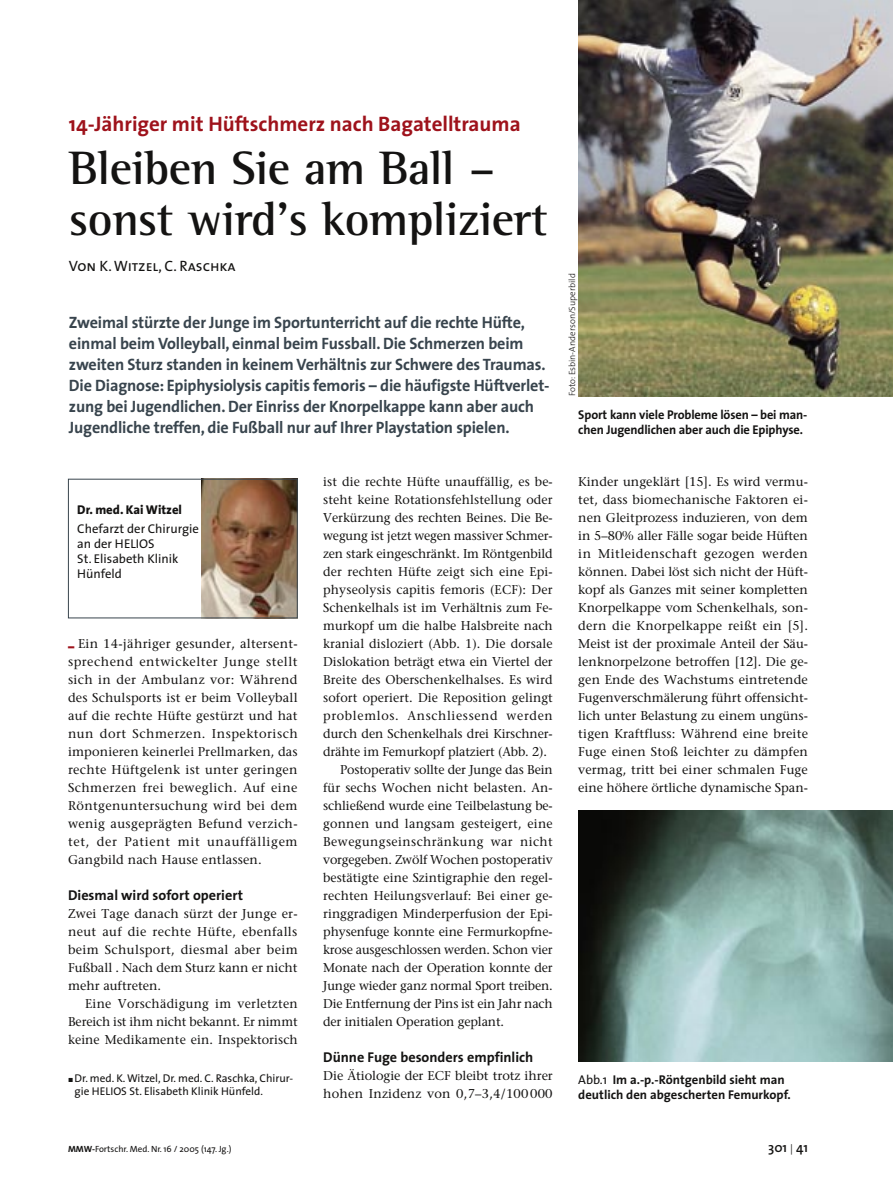
<style>
.page{position:relative;width:893px;height:1191px;background:#fff}
.page>*{position:absolute;margin:0;border:0;box-sizing:border-box;transform-origin:0 0}
._01_head_36pt{font:700 48px/51px "Agfa Rotis Semi Serif";letter-spacing:-.01em;color:#141312}
._00_subhead_14{font:700 21px "The Sans";color:#9e121b}
._03_vorspann_11pt{font:700 16.5px/21px "The Sans";letter-spacing:-.01em;color:#38444d}
._02_autor_oben{font:15px "The Sans Caps";color:#141312}
._06_zwischenhead_1{font:700 14.25px "The Sans";color:#141312}
.t1{font:600 13.5px "The Sans";color:#141312}
._04_copy{font:12.75px/18px "Stone Serif";color:#141312;text-align:justify}
._04_copy_einzug{font:12.75px/18px "Stone Serif";letter-spacing:-.01em;color:#141312;text-align:justify}
._08_bu{font:700 12.75px/15px "The Sans";letter-spacing:-.01em;color:#141312}
._13_Portraitkasten_info{font:12.75px/15px "The Sans";color:#141312}
._13_Portraitkasten_Autor{font:800 12.75px "The Sans";color:#141312}
._15_adresse_quelle{font:11.25px/13.5px "The Sans";color:#141312}
.t2{font:9px "The Sans";color:#141312}
._12_fotocredit{font:300 9px "The Sans";color:#141312}
.s1{font-family:"The Sans";font-weight:900;color:#9e121b}
.s2{font-family:"The Sans Expert";font-size:6px}
.s3{font-weight:400}
.s4{font-weight:700}
.s5{font-weight:300;font-size:10.5px}
</style>
<div class="page">
<img style="left:201px;top:481px;width:95px;height:135px">
<div style="left:68px;top:479px;width:230px;height:139px;border:1px solid #38444d"></div>
<img style="left:578px;top:0;width:315px;height:396px">
<img style="left:578px;top:810px;width:315px;height:251px">
<p class="_00_subhead_14" style="left:69px;top:110px;width:453px">14-Jähriger mit Hüftschmerz nach Bagatelltrauma</p>
<p class="_01_head_36pt" style="left:69px;top:142px;width:480px">Bleiben Sie am Ball – sonst wird's kompliziert</p>
<p class="_02_autor_oben" style="left:69px;top:256px;width:168px">Von K. Witzel, C. Raschka</p>
<p class="_03_vorspann_11pt" style="left:69px;top:312px;width:482px">Zweimal stürzte der Junge im Sportunterricht auf die rechte Hüfte, einmal beim Volleyball, einmal beim Fussball. Die Schmerzen beim zweiten Sturz standen in keinem Verhältnis zur Schwere des Traumas.<br>Die Diagnose: Epiphysiolysis capitis femoris – die häufigste Hüftverlet&shy;zung bei Jugendlichen. Der Einriss der Knorpelkappe kann aber auch Jugendliche treffen, die Fußball nur auf Ihrer Playstation spielen.</p>
<p class="_12_fotocredit" style="left:566px;top:396px;width:124px;rotate:-90deg">Foto: Esbin-Anderson/Superbild</p>
<p class="_08_bu" style="left:578px;top:407px;width:231px">Sport kann viele Probleme lösen – bei man&shy;chen Jugendlichen aber auch die Epiphyse.</p>
<p class="_13_Portraitkasten_Autor" style="left:77px;top:501px;width:106px">Dr. med. Kai Witzel</p>
<p class="_13_Portraitkasten_info" style="left:77px;top:521px;width:123px">Chefarzt der Chirurgie an der HELIOS<br>St. Elisabeth Klinik<br>Hünfeld</p>
<p class="_04_copy" style="left:68px;top:635px;width:231px"><span class="s1">–</span> Ein 14-jähriger gesunder, altersent&shy;sprechend entwickelter Junge stellt sich in der Ambulanz vor: Während des Schulsports ist er beim Volleyball auf die rechte Hüfte gestürzt und hat nun dort Schmerzen. Inspektorisch imponieren keinerlei Prellmarken, das rechte Hüftgelenk ist unter geringen Schmerzen frei beweglich. Auf eine Röntgenuntersuchung wird bei dem wenig ausgeprägten Befund verzich&shy;tet, der Patient mit unauffälligem Gangbild nach Hause entlassen.</p>
<p class="_06_zwischenhead_1" style="left:68px;top:886px;width:176px">Diesmal wird sofort operiert</p>
<p class="_04_copy" style="left:68px;top:905px;width:231px">Zwei Tage danach sürzt der Junge er&shy;neut auf die rechte Hüfte, ebenfalls beim Schulsport, diesmal aber beim Fußball . Nach dem Sturz kann er nicht mehr auftreten.</p>
<p class="_04_copy_einzug" style="left:68px;top:995px;width:231px;text-indent:17px">Eine Vorschädigung im verletzten Bereich ist ihm nicht bekannt. Er nimmt keine Medikamente ein. Inspektorisch</p>
<p class="_15_adresse_quelle" style="left:75px;top:1071px;width:220px;text-indent:-7px"><span class="s2">ó</span> Dr. med. K. Witzel, Dr. med. C. Raschka, Chirur&shy;gie HELIOS St. Elisabeth Klinik Hünfeld.</p>
<p class="_04_copy_einzug" style="left:323px;top:473px;width:231px">ist die rechte Hüfte unauffällig, es be&shy;steht keine Rotationsfehlstellung oder Verkürzung des rechten Beines. Die Be&shy;wegung ist jetzt wegen massiver Schmer&shy;zen stark eingeschränkt. Im Röntgenbild der rechten Hüfte zeigt sich eine Epi&shy;physeolysis capitis femoris (ECF): Der Schenkelhals ist im Verhältnis zum Fe&shy;murkopf um die halbe Halsbreite nach kranial disloziert (Abb. 1). Die dorsale Dislokation beträgt etwa ein Viertel der Breite des Oberschenkelhalses. Es wird sofort operiert. Die Reposition gelingt problemlos. Anschliessend werden durch den Schenkelhals drei Kirschner&shy;drähte im Femurkopf platziert (Abb. 2).</p>
<p class="_04_copy_einzug" style="left:323px;top:761px;width:231px;text-indent:17px">Postoperativ sollte der Junge das Bein für sechs Wochen nicht belasten. An&shy;schließend wurde eine Teilbelastung be&shy;gonnen und langsam gesteigert, eine Bewegungseinschränkung war nicht vorgegeben. Zwölf Wochen postoperativ bestätigte eine Szintigraphie den regel&shy;rechten Heilungsverlauf: Bei einer ge&shy;ringgradigen Minderperfusion der Epi&shy;physenfuge konnte eine Fermurkopfne&shy;krose ausgeschlossen werden. Schon vier Monate nach der Operation konnte der Junge wieder ganz normal Sport treiben.<br>Die Entfernung der Pins ist ein Jahr nach der initialen Operation geplant.</p>
<p class="_06_zwischenhead_1" style="left:323px;top:1048px;width:212px">Dünne Fuge besonders empfinlich</p>
<p class="_04_copy" style="left:323px;top:1067px;width:231px">Die Ätiologie der ECF bleibt trotz ihrer hohen Inzidenz von 0,7–3,4/100 000</p>
<p class="_04_copy" style="left:578px;top:473px;width:231px">Kinder ungeklärt [15]. Es wird vermu&shy;tet, dass biomechanische Faktoren ei&shy;nen Gleitprozess induzieren, von dem in 5–80% aller Fälle sogar beide Hüften in Mitleidenschaft gezogen werden können. Dabei löst sich nicht der Hüft&shy;kopf als Ganzes mit seiner kompletten Knorpelkappe vom Schenkelhals, son&shy;dern die Knorpelkappe reißt ein [5].<br>Meist ist der proximale Anteil der Säu&shy;lenknorpelzone betroffen [12]. Die ge&shy;gen Ende des Wachstums eintretende Fugenverschmälerung führt offensicht&shy;lich unter Belastung zu einem ungüns&shy;tigen Kraftfluss: Während eine breite Fuge einen Stoß leichter zu dämpfen vermag, tritt bei einer schmalen Fuge eine höhere örtliche dynamische Span-</p>
<p class="_08_bu" style="left:578px;top:1072px;width:214px"><span class="s3">Abb.1</span> Im a.-p.-Röntgenbild sieht man deutlich den abgescherten Femurkopf.</p>
<p class="t2" style="left:68px;top:1143px;width:165px"><span class="s4">MMW-</span>Fortschr. Med. Nr. 16 / 2005 (147. Jg.)</p>
<p class="t1" style="left:768px;top:1139px;width:41px">301 <span class="s5">|</span> 41</p>
</div>
